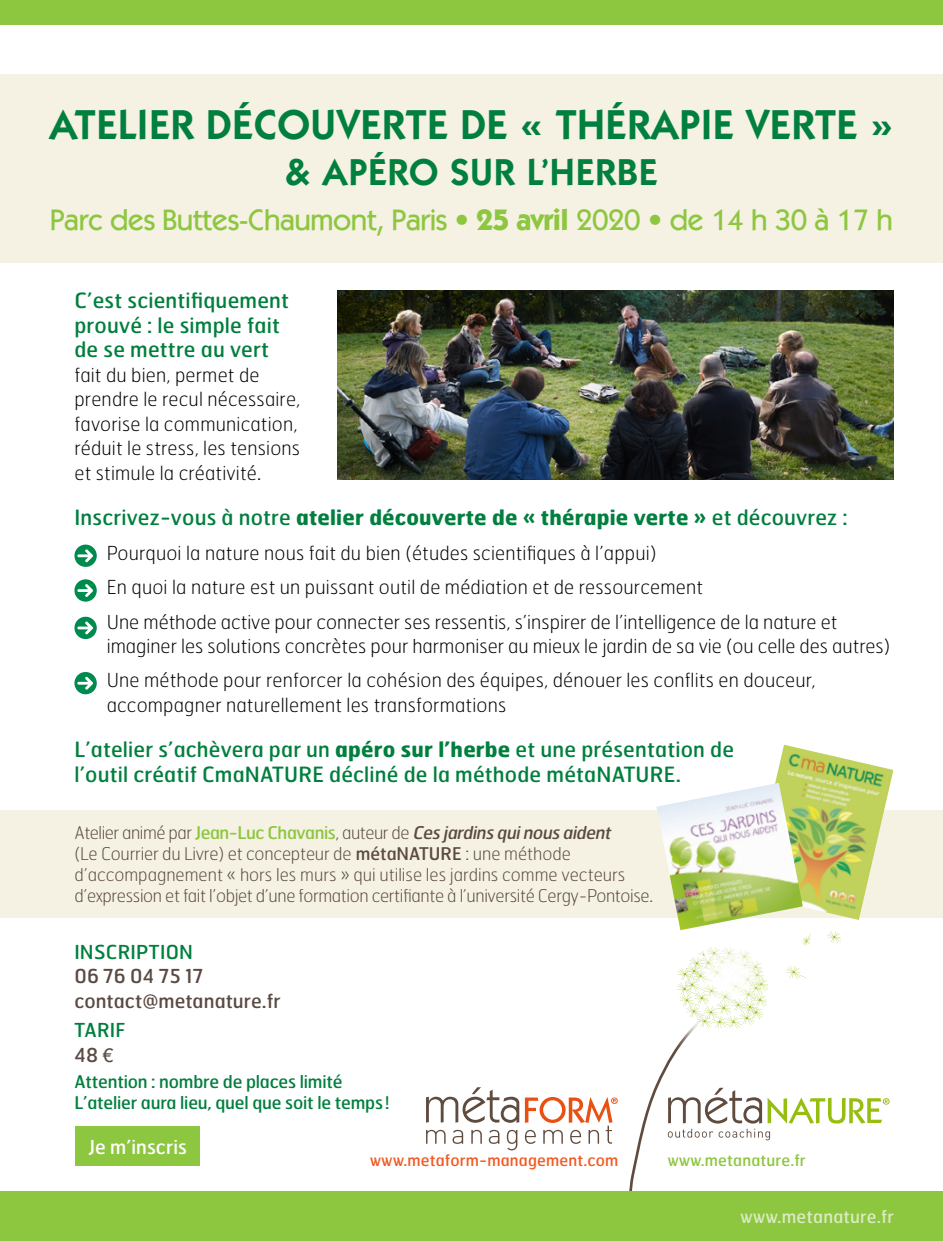
<style>
.page{position:relative;width:943px;height:1241px;background:#fff}
.page>*{position:absolute;margin:0;border:0;box-sizing:border-box;transform-origin:0 0}
.t1{font:600 42px "Itc Kabel";letter-spacing:.01em;color:#007f3e}
.t2{font:600 37.62px "Itc Kabel";letter-spacing:.02em;color:#007f3e}
.t3{font:500 29.75px "Itc Kabel";letter-spacing:-.02em;color:#8dc63f}
.t4{font:21px/24.5px "Hermes";letter-spacing:.01em;color:#007f3e}
.t5{font:700 21px "Hermes";letter-spacing:.01em;color:#007f3e}
.t6{font:100 19.25px/24.5px "Hermes";letter-spacing:.01em;color:#000}
.t7{font:19.25px/24.5px "Hermes";letter-spacing:.005em;color:#5a4a42}
.t8{font:19.25px/24.5px "Hermes";letter-spacing:.01em;color:#007f3e}
.t9{font:19.25px "Hermes";letter-spacing:.005em;color:#fff}
.t10{font:100 17.5px/21px "Hermes";letter-spacing:-.01em;color:#5a4a42}
.t11{font:17.5px/21px "Hermes";letter-spacing:-.01em;color:#007f3e}
.t12{font:17.5px "Hermes";letter-spacing:.01em;color:#daebc1}
.t13{font:15.75px "Hermes";letter-spacing:.01em;color:#f15a22}
.t14{font:15.75px "Hermes";letter-spacing:.01em;color:#8dc63f}
.s1{font-weight:700}
.s2{font-weight:400}
.s3{font-weight:400;color:#8dc63f}
.s4{font-weight:400;font-style:italic}
.s5{color:#5a4a42}
.s6{font-family:"Helvetica Neue";color:#5a4a42}
</style>
<div class="page">
<div style="left:0;top:74px;width:943px;height:189px;background:#f5f1e3"></div>
<div style="left:0;top:809px;width:943px;height:108px;background:#f5f1e3"></div>
<svg style="left:74px;top:544px;width:23px;height:23px"></svg>
<svg style="left:74px;top:579px;width:23px;height:23px"></svg>
<svg style="left:74px;top:616px;width:23px;height:24px"></svg>
<svg style="left:74px;top:672px;width:23px;height:23px"></svg>
<img style="left:337px;top:290px;width:556px;height:189px">
<img style="left:775px;top:744px;width:118px;height:175px">
<img style="left:656px;top:782px;width:146px;height:146px">
<div style="left:0;top:0;width:943px;height:25px;background:#8dc63f"></div>
<div style="left:76px;top:1125px;width:124px;height:40px;background:#8dc63f"></div>
<svg style="left:426px;top:1087px;width:93px;height:35px"></svg>
<svg style="left:426px;top:1129px;width:19px;height:14px"></svg>
<svg style="left:452px;top:1129px;width:11px;height:14px"></svg>
<svg style="left:471px;top:1129px;width:11px;height:14px"></svg>
<svg style="left:489px;top:1129px;width:10px;height:14px"></svg>
<svg style="left:507px;top:1129px;width:10px;height:21px"></svg>
<svg style="left:525px;top:1097px;width:92px;height:46px"></svg>
<img style="left:680px;top:920px;width:104px;height:10px">
<svg style="left:629px;top:930px;width:260px;height:261px"></svg>
<div style="left:0;top:1191px;width:943px;height:49px;background:#8dc63f"></div>
<h1 class="t1" style="left:50px;top:100px;width:845px">ATELIER DÉCOUVERTE DE « THÉRAPIE VERTE »</h1>
<h2 class="t2" style="left:285px;top:149px;width:373px">&amp; APÉRO SUR L’HERBE</h2>
<h3 class="t3" style="left:50px;top:202px;width:844px">Parc des Buttes-Chaumont, Paris • <span class="s1">25 avril</span> 2020 • de 14 h 30 à 17 h</h3>
<p class="t4" style="left:74px;top:287px;width:216px">C’est scientifiquement prouvé : le simple fait de se mettre au vert</p>
<p class="t6" style="left:74px;top:362px;width:227px">fait du bien, permet de prendre le recul nécessaire, favorise la communication, réduit le stress, les tensions et stimule la créativité.</p>
<p class="t5" style="left:74px;top:503px;width:774px"><span class="s2">Inscrivez-vous à notre</span> atelier découverte de « thérapie verte » <span class="s2">et découvrez :</span></p>
<p class="t6" style="left:107px;top:535px;width:732px;line-height:34.5px">Pourquoi la nature nous fait du bien (études scientifiques à l’appui)<br>En quoi la nature est un puissant outil de médiation et de ressourcement<br>Une méthode active pour connecter ses ressentis, s’inspirer de l’intelligence de la nature et</p>
<p class="t6" style="left:107px;top:628px;width:785px;line-height:34.5px">imaginer les solutions concrètes pour harmoniser au mieux le jardin de sa vie (ou celle des autres)<br>Une méthode pour renforcer la cohésion des équipes, dénouer les conflits en douceur,</p>
<p class="t6" style="left:107px;top:692px;width:401px">accompagner naturellement les transformations</p>
<p class="t4" style="left:74px;top:736px;width:661px">L’atelier s’achèvera par un <span class="s1">apéro sur l’herbe</span> et une présentation de l’outil créatif CmaNATURE décliné de la méthode métaNATURE.</p>
<p class="t10" style="left:74px;top:821px;width:541px">Atelier animé par <span class="s3">Jean-Luc Chavanis</span>, auteur de <span class="s4">Cesjardinsquinousaident </span>(Le Courrier du Livre) et concepteur de <span class="s2">métanature</span></p>
<p class="t10" style="left:74px;top:842px;width:580px;text-indent:391px">: une méthode d’accompagnement « hors les murs » qui utilise les jardins comme vecteurs d’expression et fait l’objet d’une formation certifiante à l’université Cergy-Pontoise.</p>
<p class="t8" style="left:74px;top:938px;width:120px">INSCRIPTION</p>
<p class="t7" style="left:74px;top:963px;width:208px">06 76 04 75 17 contact@metanature.fr</p>
<p class="t8" style="left:74px;top:1017px;width:52px">Tari f<br><span class="s5">48</span><span class="s6">€</span></p>
<p class="t11" style="left:74px;top:1069px;width:317px">Attention : nombre de places limité<br>L’atelier aura lieu, quel que soit le temps!</p>
<p class="t9" style="left:88px;top:1134px;width:100px">Je m’inscris</p>
<p class="t13" style="left:370px;top:1150px;width:249px">www.metaform-management.com</p>
<p class="t14" style="left:667px;top:1150px;width:139px">www.metanature.fr</p>
<p class="t12" style="left:740px;top:1205px;width:155px">www.metanature.fr</p>
</div>
